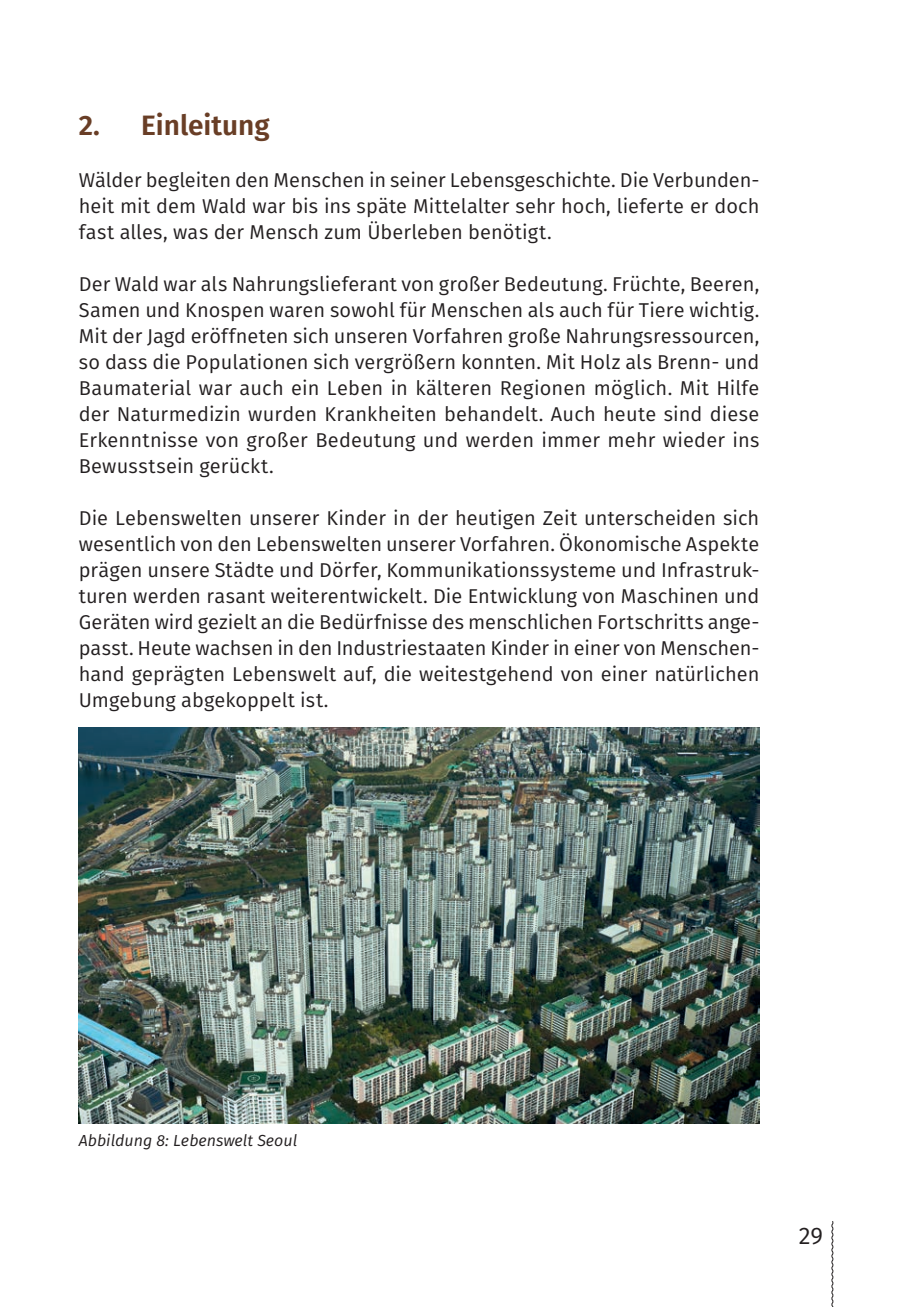
<style>
.page{position:relative;width:909px;height:1307px;background:#fff}
.page>*{position:absolute;margin:0;border:0;box-sizing:border-box;transform-origin:0 0}
.t1{font:600 28px "Fira Sans";color:#693e26}
.t2{font:24px "Fira Sans";color:#231f20}
.t3{font:20px/26px "Fira Sans";letter-spacing:.005em;color:#231f20;text-align:justify}
.t4{font:italic 16px "Fira Sans";color:#231f20}
</style>
<div class="page">
<svg style="left:831px;top:1221px;width:2px;height:85px"></svg>
<img style="left:79px;top:727px;width:680px;height:396px">
<h1 class="t1" style="left:79px;top:102px;width:192px">2. Einleitung</h1>
<p class="t3" style="left:79px;top:167px;width:682px">Wälder begleiten den Menschen in seiner Lebensgeschichte. Die Verbunden&shy;heit mit dem Wald war bis ins späte Mittelalter sehr hoch, lieferte er doch fast alles, was der Mensch zum Überleben benötigt.</p>
<p class="t3" style="left:79px;top:271px;width:682px">Der Wald war als Nahrungslieferant von großer Bedeutung. Früchte, Beeren, Samen und Knospen waren sowohl für Menschen als auch für Tiere wichtig.<br>Mit der Jagd eröffneten sich unseren Vorfahren große Nahrungsressourcen, so dass die Populationen sich vergrößern konnten. Mit Holz als Brenn- und Baumaterial war auch ein Leben in kälteren Regionen möglich. Mit Hilfe der Naturmedizin wurden Krankheiten behandelt. Auch heute sind diese Erkenntnisse von großer Bedeutung und werden immer mehr wieder ins Bewusstsein gerückt.</p>
<p class="t3" style="left:79px;top:505px;width:682px">Die Lebenswelten unserer Kinder in der heutigen Zeit unterscheiden sich wesentlich von den Lebenswelten unserer Vorfahren. Ökonomische Aspekte prägen unsere Städte und Dörfer, Kommunikationssysteme und Infrastruk&shy;turen werden rasant weiterentwickelt. Die Entwicklung von Maschinen und Geräten wird gezielt an die Bedürfnisse des menschlichen Fortschritts ange&shy;passt. Heute wachsen in den Industriestaaten Kinder in einer von Menschen&shy;hand geprägten Lebenswelt auf, die weitestgehend von einer natürlichen Umgebung abgekoppelt ist.</p>
<p class="t4" style="left:79px;top:1128px;width:220px">Abbildung 8: Lebenswelt Seoul</p>
<p class="t2" style="left:798px;top:1217px;width:26px">29</p>
</div>
